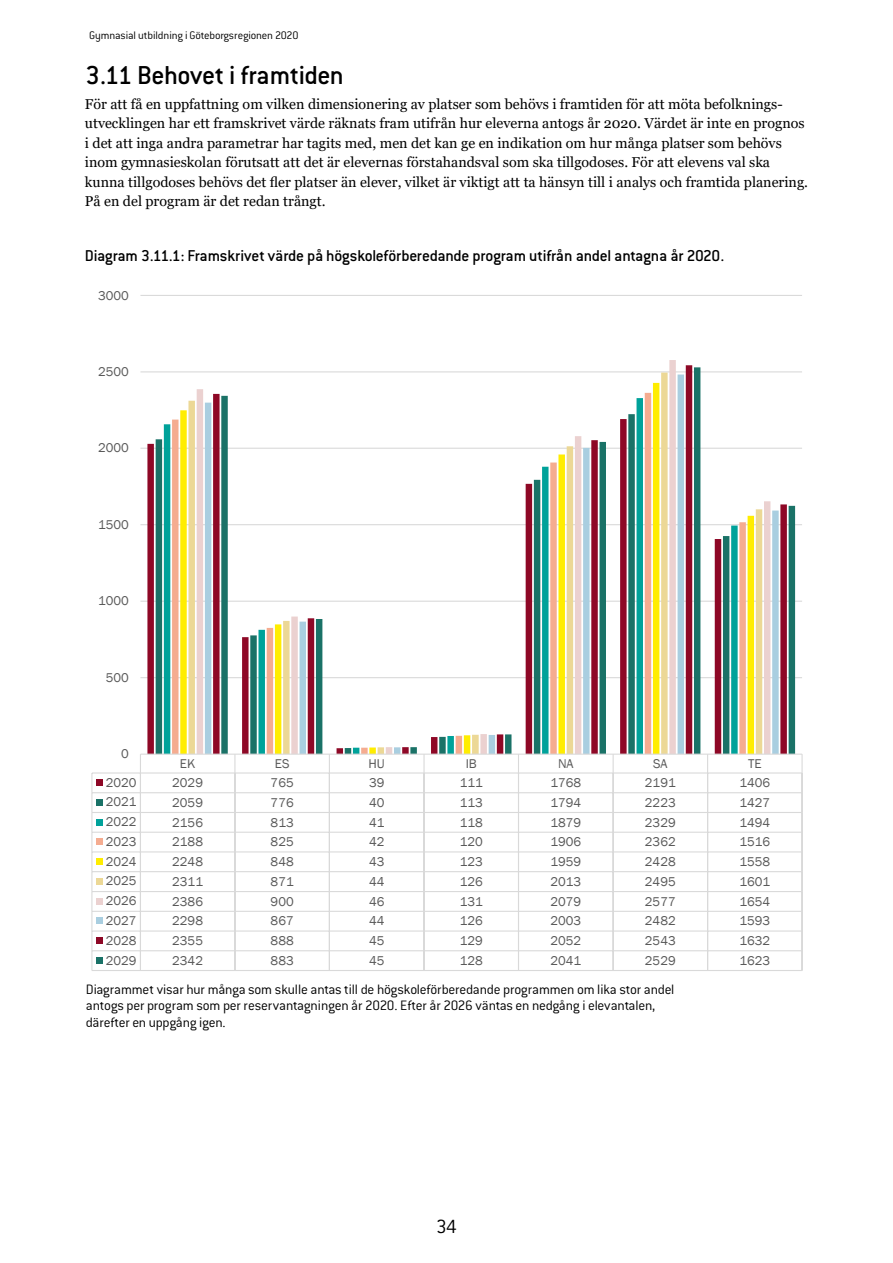
<style>
.page{position:relative;width:893px;height:1263px;background:#fff}
.page>*{position:absolute;margin:0;border:0;box-sizing:border-box;transform-origin:0 0}
.t1{font:500 28.5px "Conduit ITC Pro";letter-spacing:-.015em;color:#000}
.t2{font:300 21px "Conduit ITC Pro";color:#000}
.t3{font:500 17.25px "Conduit ITC Pro";letter-spacing:-.015em;color:#000}
.t4{font:300 15px/16.5px "Conduit ITC Pro";letter-spacing:-.015em;color:#000}
.t5{font:14.25px/19.5px "Georgia";color:#000}
.t6{font:13.05px "Franklin Gothic";color:#595959}
.t7{font:300 12px "Conduit ITC Pro";letter-spacing:-.015em;color:#000}
</style>
<div class="page">
<svg style="left:91px;top:295px;width:712px;height:676px"></svg>
<p class="t7" style="left:89px;top:29px;width:211px">Gymnasial utbildning i Göteborgsregionen 2020</p>
<h1 class="t1" style="left:85px;top:59px;width:260px">3.11 Behovet i framtiden</h1>
<p class="t5" style="left:85px;top:94px;width:725px">För att få en uppfattning om vilken dimensionering av platser som behövs i framtiden för att möta befolknings&shy;utvecklingen har ett framskrivet värde räknats fram utifrån hur eleverna antogs år 2020. Värdet är inte en prognos i det att inga andra parametrar har tagits med, men det kan ge en indikation om hur många platser som behövs inom gymnasieskolan förutsatt att det är elevernas förstahandsval som ska tillgodoses. För att elevens val ska kunna tillgodoses behövs det fler platser än elever, vilket är viktigt att ta hänsyn till i analys och framtida planering.<br>På en del program är det redan trångt.</p>
<p class="t3" style="left:85px;top:246px;width:641px">Diagram 3.11.1: Framskrivet värde på högskoleförberedande program utifrån andel antagna år 2020.</p>
<p class="t6" style="left:98px;top:287px;width:32px">3000</p>
<p class="t6" style="left:98px;top:363px;width:32px">2500</p>
<p class="t6" style="left:98px;top:440px;width:32px">2000</p>
<p class="t6" style="left:98px;top:516px;width:32px">1500</p>
<p class="t6" style="left:98px;top:593px;width:32px">1000</p>
<p class="t6" style="left:106px;top:669px;width:25px">500</p>
<p class="t6" style="left:121px;top:746px;width:9px">0</p>
<p class="t6" style="left:180px;top:755px;width:17px">EK</p>
<p class="t6" style="left:275px;top:755px;width:16px">ES</p>
<p class="t6" style="left:369px;top:755px;width:18px">HU</p>
<p class="t6" style="left:466px;top:755px;width:13px">IB</p>
<p class="t6" style="left:558px;top:755px;width:17px">NA</p>
<p class="t6" style="left:653px;top:755px;width:16px">SA</p>
<p class="t6" style="left:748px;top:755px;width:15px">TE</p>
<p class="t6" style="left:106px;top:774px;width:32px">2020</p>
<p class="t6" style="left:172px;top:774px;width:32px">2029</p>
<p class="t6" style="left:271px;top:774px;width:25px">765</p>
<p class="t6" style="left:369px;top:774px;width:17px">39</p>
<p class="t6" style="left:460px;top:774px;width:25px">111</p>
<p class="t6" style="left:550px;top:774px;width:32px">1768</p>
<p class="t6" style="left:645px;top:774px;width:32px">2191</p>
<p class="t6" style="left:739px;top:774px;width:32px">1406</p>
<p class="t6" style="left:106px;top:794px;width:32px">2021</p>
<p class="t6" style="left:172px;top:794px;width:32px">2059</p>
<p class="t6" style="left:271px;top:794px;width:25px">776</p>
<p class="t6" style="left:369px;top:794px;width:17px">40</p>
<p class="t6" style="left:460px;top:794px;width:25px">113</p>
<p class="t6" style="left:550px;top:794px;width:32px">1794</p>
<p class="t6" style="left:645px;top:794px;width:32px">2223</p>
<p class="t6" style="left:739px;top:794px;width:32px">1427</p>
<p class="t6" style="left:106px;top:814px;width:32px">2022</p>
<p class="t6" style="left:172px;top:814px;width:32px">2156</p>
<p class="t6" style="left:271px;top:814px;width:25px">813</p>
<p class="t6" style="left:369px;top:814px;width:17px">41</p>
<p class="t6" style="left:460px;top:814px;width:25px">118</p>
<p class="t6" style="left:550px;top:814px;width:32px">1879</p>
<p class="t6" style="left:645px;top:814px;width:32px">2329</p>
<p class="t6" style="left:739px;top:814px;width:32px">1494</p>
<p class="t6" style="left:106px;top:833px;width:32px">2023</p>
<p class="t6" style="left:172px;top:834px;width:32px">2188</p>
<p class="t6" style="left:271px;top:834px;width:25px">825</p>
<p class="t6" style="left:369px;top:834px;width:17px">42</p>
<p class="t6" style="left:460px;top:834px;width:25px">120</p>
<p class="t6" style="left:550px;top:834px;width:32px">1906</p>
<p class="t6" style="left:645px;top:834px;width:32px">2362</p>
<p class="t6" style="left:739px;top:834px;width:32px">1516</p>
<p class="t6" style="left:106px;top:853px;width:32px">2024</p>
<p class="t6" style="left:172px;top:854px;width:32px">2248</p>
<p class="t6" style="left:271px;top:854px;width:25px">848</p>
<p class="t6" style="left:369px;top:854px;width:17px">43</p>
<p class="t6" style="left:460px;top:854px;width:25px">123</p>
<p class="t6" style="left:550px;top:854px;width:32px">1959</p>
<p class="t6" style="left:645px;top:854px;width:32px">2428</p>
<p class="t6" style="left:739px;top:854px;width:32px">1558</p>
<p class="t6" style="left:106px;top:873px;width:32px">2025</p>
<p class="t6" style="left:172px;top:873px;width:32px">2311</p>
<p class="t6" style="left:271px;top:873px;width:25px">871</p>
<p class="t6" style="left:369px;top:873px;width:17px">44</p>
<p class="t6" style="left:460px;top:873px;width:25px">126</p>
<p class="t6" style="left:550px;top:873px;width:32px">2013</p>
<p class="t6" style="left:645px;top:873px;width:32px">2495</p>
<p class="t6" style="left:739px;top:873px;width:32px">1601</p>
<p class="t6" style="left:106px;top:893px;width:32px">2026</p>
<p class="t6" style="left:172px;top:893px;width:32px">2386</p>
<p class="t6" style="left:271px;top:893px;width:25px">900</p>
<p class="t6" style="left:369px;top:893px;width:17px">46</p>
<p class="t6" style="left:460px;top:893px;width:25px">131</p>
<p class="t6" style="left:550px;top:893px;width:32px">2079</p>
<p class="t6" style="left:645px;top:893px;width:32px">2577</p>
<p class="t6" style="left:739px;top:893px;width:32px">1654</p>
<p class="t6" style="left:106px;top:912px;width:32px">2027</p>
<p class="t6" style="left:172px;top:913px;width:32px">2298</p>
<p class="t6" style="left:271px;top:913px;width:25px">867</p>
<p class="t6" style="left:369px;top:913px;width:17px">44</p>
<p class="t6" style="left:460px;top:913px;width:25px">126</p>
<p class="t6" style="left:550px;top:913px;width:32px">2003</p>
<p class="t6" style="left:645px;top:913px;width:32px">2482</p>
<p class="t6" style="left:739px;top:913px;width:32px">1593</p>
<p class="t6" style="left:106px;top:932px;width:32px">2028</p>
<p class="t6" style="left:172px;top:933px;width:32px">2355</p>
<p class="t6" style="left:271px;top:933px;width:25px">888</p>
<p class="t6" style="left:369px;top:933px;width:17px">45</p>
<p class="t6" style="left:460px;top:933px;width:25px">129</p>
<p class="t6" style="left:550px;top:933px;width:32px">2052</p>
<p class="t6" style="left:645px;top:933px;width:32px">2543</p>
<p class="t6" style="left:739px;top:933px;width:32px">1632</p>
<p class="t6" style="left:106px;top:952px;width:32px">2029</p>
<p class="t6" style="left:172px;top:952px;width:32px">2342</p>
<p class="t6" style="left:271px;top:952px;width:25px">883</p>
<p class="t6" style="left:369px;top:952px;width:17px">45</p>
<p class="t6" style="left:460px;top:952px;width:25px">128</p>
<p class="t6" style="left:550px;top:952px;width:32px">2041</p>
<p class="t6" style="left:645px;top:952px;width:32px">2529</p>
<p class="t6" style="left:739px;top:952px;width:32px">1623</p>
<p class="t4" style="left:86px;top:981px;width:590px">Diagrammet visar hur många som skulle antas till de högskoleförberedande programmen om lika stor andel antogs per program som per reservantagningen år 2020. Efter år 2026 väntas en nedgång i elevantalen, därefter en uppgång igen.</p>
<h2 class="t2" style="left:436px;top:1215px;width:22px">34</h2>
</div>
